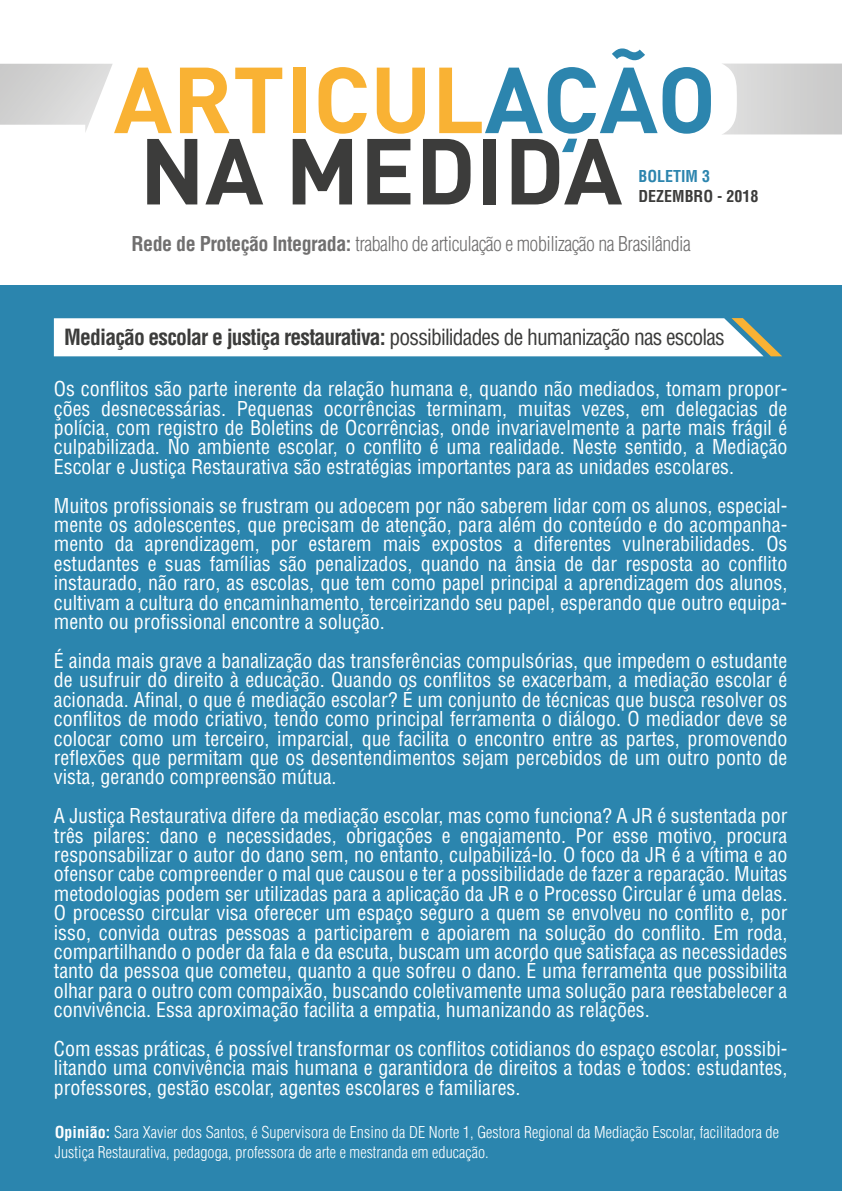
<style>
.page{position:relative;width:842px;height:1191px;background:#fff}
.page>*{position:absolute;margin:0;border:0;box-sizing:border-box;transform-origin:0 0}
.t1{font:700 92px/71.2px "DIN";color:#3c3c3b}
.t2{font:condensed 21.8px "Helvetica LT Std";letter-spacing:-.04em;color:#3c3c3b}
.t3{font:condensed 20px/19.4px "Helvetica LT Std";color:#fff;text-align:justify}
.t4{font:300 condensed 20px "Helvetica LT Std";letter-spacing:-.025em;color:#706f6f}
.t5{font:300 condensed 16px/19.2px "Helvetica LT Std";letter-spacing:.005em;color:#fff}
.t6{font:700 condensed 16px "Helvetica LT Std";color:#3c3c3b}
.t7{font:700 condensed 16px "Helvetica LT Std";color:#2c85ae}
.s1{color:#f9b234}
.s2{color:#2c85ae}
.s3{font-weight:700}
</style>
<div class="page">
<div style="left:0;top:285px;width:842px;height:906px;background:#2b85ae"></div>
<svg style="left:54px;top:318px;width:728px;height:38px;background:#f5f8f8"></svg>
<svg style="left:0;top:64px;width:113px;height:68px"></svg>
<svg style="left:723px;top:64px;width:119px;height:70px;background:#d6d6d6"></svg>
<h1 class="t1" style="left:114px;top:60px;width:604px"><span class="s1">ARTICUL</span><span class="s2">AÇÃO<br></span>NA MEDIDA</h1>
<p class="t7" style="left:638px;top:166px;width:73px">BOLETIM 3</p>
<p class="t6" style="left:638px;top:186px;width:121px">DEZEMBRO - 2018</p>
<p class="t4" style="left:132px;top:231px;width:561px"><span class="s3">Rede de Proteção Integrada:</span> trabalho de articulação e mobilização na Brasilândia</p>
<p class="t2" style="left:64px;top:323px;width:662px"><span class="s3">Mediação escolar e justiça restaurativa:</span> possibilidades de humanização nas escolas</p>
<p class="t3" style="left:54px;top:379px;width:735px">Os conflitos são parte inerente da relação humana e, quando não mediados, tomam propor&shy;ções desnecessárias. Pequenas ocorrências terminam, muitas vezes, em delegacias de polícia, com registro de Boletins de Ocorrências, onde invariavelmente a parte mais frágil é culpabilizada. No ambiente escolar, o conflito é uma realidade. Neste sentido, a Mediação Escolar e Justiça Restaurativa são estratégias importantes para as unidades escolares.</p>
<p class="t3" style="left:54px;top:495px;width:735px">Muitos profissionais se frustram ou adoecem por não saberem lidar com os alunos, especial&shy;mente os adolescentes, que precisam de atenção, para além do conteúdo e do acompanha&shy;mento da aprendizagem, por estarem mais expostos a diferentes vulnerabilidades. Os estudantes e suas famílias são penalizados, quando na ânsia de dar resposta ao conflito instaurado, não raro, as escolas, que tem como papel principal a aprendizagem dos alunos, cultivam a cultura do encaminhamento, terceirizando seu papel, esperando que outro equipa&shy;mento ou profissional encontre a solução.</p>
<p class="t3" style="left:54px;top:651px;width:735px">É ainda mais grave a banalização das transferências compulsórias, que impedem o estudante de usufruir do direito à educação. Quando os conflitos se exacerbam, a mediação escolar é acionada. Afinal, o que é mediação escolar? É um conjunto de técnicas que busca resolver os conflitos de modo criativo, tendo como principal ferramenta o diálogo. O mediador deve se colocar como um terceiro, imparcial, que facilita o encontro entre as partes, promovendo reflexões que permitam que os desentendimentos sejam percebidos de um outro ponto de vista, gerando compreensão mútua.</p>
<p class="t3" style="left:54px;top:806px;width:735px">A Justiça Restaurativa difere da mediação escolar, mas como funciona? A JR é sustentada por três pilares: dano e necessidades, obrigações e engajamento. Por esse motivo, procura responsabilizar o autor do dano sem, no entanto, culpabilizá-lo. O foco da JR é a vítima e ao ofensor cabe compreender o mal que causou e ter a possibilidade de fazer a reparação. Muitas metodologias podem ser utilizadas para a aplicação da JR e o Processo Circular é uma delas.<br>O processo circular visa oferecer um espaço seguro a quem se envolveu no conflito e, por isso, convida outras pessoas a participarem e apoiarem na solução do conflito. Em roda, compartilhando o poder da fala e da escuta, buscam um acordo que satisfaça as necessidades tanto da pessoa que cometeu, quanto a que sofreu o dano. É uma ferramenta que possibilita olhar para o outro com compaixão, buscando coletivamente uma solução para reestabelecer a convivência. Essa aproximação facilita a empatia, humanizando as relações.</p>
<p class="t3" style="left:54px;top:1039px;width:735px">Com essas práticas, é possível transformar os conflitos cotidianos do espaço escolar, possibi&shy;litando uma convivência mais humana e garantidora de direitos a todas e todos: estudantes, professores, gestão escolar, agentes escolares e familiares.</p>
<p class="t5" style="left:55px;top:1122px;width:726px"><span class="s3">Opinião:</span> Sara Xavier dos Santos, é Supervisora de Ensino da DE Norte 1, Gestora Regional da Mediação Escolar, facilitadora de<br>Justiça Restaurativa, pedagoga, professora de arte e mestranda em educação.</p>
</div>
